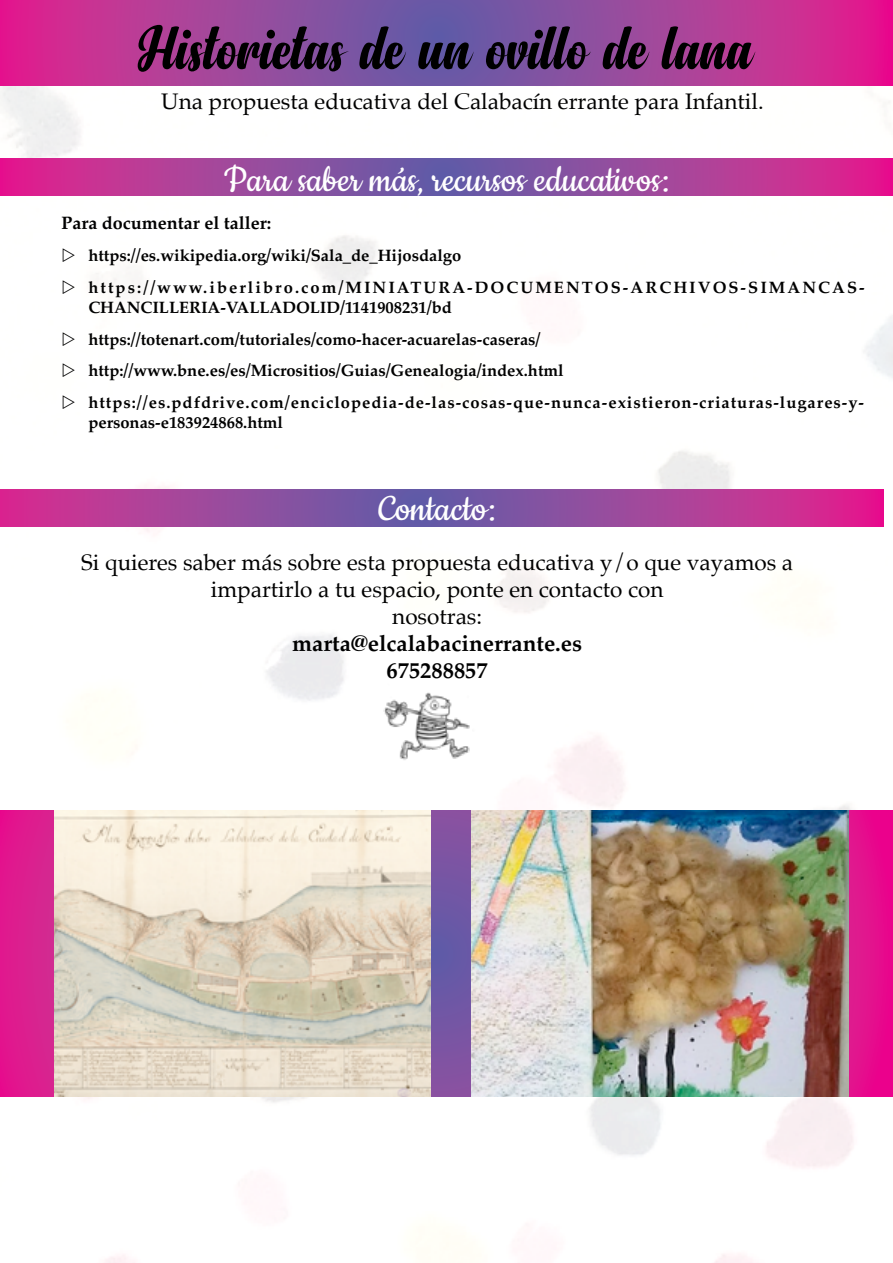
<style>
.page{position:relative;width:893px;height:1263px;background:#fff}
.page>*{position:absolute;margin:0;border:0;box-sizing:border-box;transform-origin:0 0}
.t1{font:63px "Anydore";color:#000}
.t2{font:42px "Cookie";color:#fff}
.t3{font:22.5px/27px "Palatino";color:#000;text-align:center}
.t4{font:700 22.5px/27px "Palatino";color:#000;text-align:center}
.t5{font:700 18px "Palatino";color:#000}
.t6{font:700 16.5px/31.8px "Palatino";color:#000}
.t7{font:700 16.5px/31.8px "Palatino";letter-spacing:.125em;color:#000}
</style>
<div class="page">
<img style="left:0;top:85px;width:893px;height:1178px">
<svg style="left:0;top:0;width:892px;height:85px;background:#a3429a"></svg>
<div style="left:875px;top:670px;width:17px;height:108px;background:#fff"></div>
<svg style="left:892px;top:124px;width:1px;height:435px"></svg>
<svg style="left:892px;top:0;width:1px;height:85px"></svg>
<hr style="left:892px;top:773px;width:1px;height:38px;background:#fff">
<svg style="left:0;top:811px;width:893px;height:285px;background:#c12c95"></svg>
<img style="left:54px;top:811px;width:376px;height:285px">
<img style="left:472px;top:811px;width:376px;height:285px">
<svg style="left:0;top:158px;width:893px;height:38px;background:#a3429a"></svg>
<svg style="left:0;top:489px;width:884px;height:38px;background:#a0449b"></svg>
<img style="left:376px;top:661px;width:115px;height:109px">
<svg style="left:63px;top:248px;width:12px;height:14px"></svg>
<svg style="left:63px;top:280px;width:12px;height:14px"></svg>
<svg style="left:63px;top:332px;width:12px;height:14px"></svg>
<svg style="left:63px;top:363px;width:12px;height:14px"></svg>
<svg style="left:63px;top:395px;width:12px;height:14px"></svg>
<h1 class="t1" style="left:140px;top:10px;width:615px">Historietas de un ovillo de lana</h1>
<h3 class="t3" style="left:161px;top:88px;width:604px">Una propuesta educativa del Calabacín errante para Infantil.</h3>
<h2 class="t2" style="left:224px;top:158px;width:447px">Para saber más, recursos educativos:</h2>
<p class="t5" style="left:61px;top:208px;width:211px">Para documentar el taller:</p>
<p class="t7" style="left:88px;top:239px;width:778px">https://es.wikipedia.org/wiki/Sala_de_Hijosdalgo https://www.iberlibro.com/MINIATURA-DOCUMENTOS-ARCHIVOS-SIMANCAS-</p>
<p class="t6" style="left:88px;top:291px;width:777px">CHANCILLERIA-VALLADOLID/1141908231/bd https://totenart.com/tutoriales/como-hacer-acuarelas-caseras/ http://www.bne.es/es/Micrositios/Guias/Genealogia/index.html https://es.pdfdrive.com/enciclopedia-de-las-cosas-que-nunca-existieron-criaturas-lugares-y-</p>
<p class="t6" style="left:88px;top:406px;width:196px">personas-e183924868.html</p>
<h2 class="t2" style="left:379px;top:487px;width:119px">Contacto:</h2>
<h3 class="t3" style="left:81px;top:548px;width:714px">Si quieres saber más sobre esta propuesta educativa y/o que vayamos a impartirlo a tu espacio, ponte en contacto con<br>nosotras:</h3>
<h3 class="t4" style="left:292px;top:629px;width:291px">marta@elcalabacinerrante.es<br>675288857</h3>
</div>
